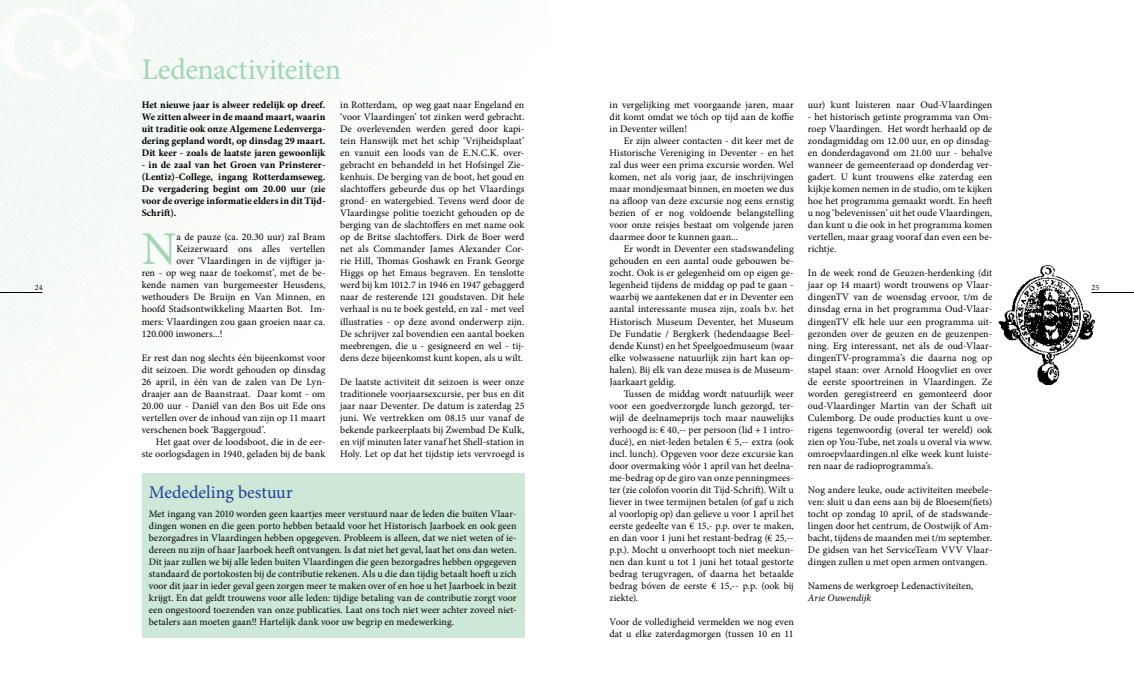
<style>
.page{position:relative;width:1134px;height:681px;background:#fff}
.page>*{position:absolute;margin:0;border:0;box-sizing:border-box;transform-origin:0 0}
.t1{font:46.9px "Minion Pro";color:#a0d5b5}
.t2{font:30px "Minion Pro";letter-spacing:-.02em;color:#a0d5b5}
.t3{font:18px "Minion Pro";color:#21409a}
.t4{font:10px/12px "Minion Pro";color:#000;text-align:justify}
.t5{font:700 10px/12px "Minion Pro";letter-spacing:.005em;color:#000;text-align:justify}
.t6{font:italic 10px "Minion Pro";color:#000}
.t7{font:8px "Minion Pro";color:#000}
</style>
<div class="page">
<img style="left:0;top:0;width:525px;height:638px">
<hr style="left:1091px;top:292px;width:43px;height:1px;background:#000">
<svg style="left:0;top:0;width:139px;height:80px"></svg>
<hr style="left:0;top:292px;width:43px;height:1px;background:#000">
<div style="left:142px;top:473px;width:382px;height:164px;background:#cee8d7"></div>
<img style="left:998px;top:265px;width:97px;height:120px">
<h2 class="t2" style="left:142px;top:49px;width:201px">Ledenactiviteiten</h2>
<p class="t4" style="left:340px;top:99px;width:186px">in Rotterdam, op weg gaat naar Engeland en ‘voor Vlaardingen’ tot zinken werd gebracht.<br>De overlevenden werden gered door kapi&shy;tein Hanswijk met het schip ‘Vrijheidsplaat’ en vanuit een loods van de E.N.C.K. over&shy;gebracht en behandeld in het Hofsingel Zie&shy;kenhuis. De berging van de boot, het goud en slachtoffers gebeurde dus op het Vlaardings grond- en watergebied. Tevens werd door de Vlaardingse politie toezicht gehouden op de berging van de slachtoffers en met name ook op de Britse slachtoffers. Dirk de Boer werd net als Commander James Alexander Cor&shy;rie Hill, Thomas Goshawk en Frank George Higgs op het Emaus begraven. En tenslotte werd bij km 1012.7 in 1946 en 1947 gebaggerd naar de resterende 121 goudstaven. Dit hele verhaal is nu te boek gesteld, en zal - met veel illustraties - op deze avond onderwerp zijn.<br>De schrijver zal bovendien een aantal boeken meebrengen, die u - gesigneerd en wel - tij&shy;dens deze bijeenkomst kunt kopen, als u wilt.</p>
<p class="t4" style="left:340px;top:375px;width:186px">De laatste activiteit dit seizoen is weer onze traditionele voorjaarsexcursie, per bus en dit jaar naar Deventer. De datum is zaterdag 25 juni. We vertrekken om 08.15 uur vanaf de bekende parkeerplaats bij Zwembad De Kulk, en vijf minuten later vanaf het Shell-station in Holy. Let op dat het tijdstip iets vervroegd is</p>
<p class="t4" style="left:609px;top:99px;width:186px">in vergelijking met voorgaande jaren, maar dit komt omdat we tóch op tijd aan de koffie in Deventer willen!</p>
<p class="t4" style="left:609px;top:135px;width:186px;text-indent:14px">Er zijn alweer contacten - dit keer met de Historische Vereniging in Deventer - en het zal dus weer een prima excursie worden. Wel komen, net als vorig jaar, de inschrijvingen maar mondjesmaat binnen, en moeten we dus na afloop van deze excursie nog eens ernstig bezien of er nog voldoende belangstelling voor onze reisjes bestaat om volgende jaren daarmee door te kunnen gaan...</p>
<p class="t4" style="left:609px;top:243px;width:186px;text-indent:14px">Er wordt in Deventer een stadswandeling gehouden en een aantal oude gebouwen be&shy;zocht. Ook is er gelegenheid om op eigen ge&shy;legenheid tijdens de middag op pad te gaan - waarbij we aantekenen dat er in Deventer een aantal interessante musea zijn, zoals b.v. het Historisch Museum Deventer, het Museum De Fundatie / Bergkerk (hedendaagse Beel&shy;dende Kunst) en het Speelgoedmuseum (waar elke volwassene natuurlijk zijn hart kan op&shy;halen). Bij elk van deze musea is de Museum-Jaarkaart geldig.</p>
<p class="t4" style="left:609px;top:387px;width:186px;text-indent:14px">Tussen de middag wordt natuurlijk weer voor een goedverzorgde lunch gezorgd, ter&shy;wijl de deelnameprijs toch maar nauwelijks verhoogd is: € 40,-- per persoon (lid + 1 intro&shy;ducé), en niet-leden betalen € 5,-- extra (ook incl. lunch). Opgeven voor deze excursie kan door overmaking vóór 1 april van het deelna&shy;me-bedrag op de giro van onze penningmees&shy;ter (zie colofon voorin dit Tijd-Schrift). Wilt u liever in twee termijnen betalen (of gaf u zich al voorlopig op) dan gelieve u voor 1 april het eerste gedeelte van € 15,- p.p. over te maken, en dan voor 1 juni het restant-bedrag (€ 25,-- p.p.). Mocht u onverhoopt toch niet meekun&shy;nen dan kunt u tot 1 juni het totaal gestorte bedrag terugvragen, of daarna het betaalde bedrag bóven de eerste € 15,-- p.p. (ook bij ziekte).</p>
<p class="t4" style="left:609px;top:615px;width:186px">Voor de volledigheid vermelden we nog even dat u elke zaterdagmorgen (tussen 10 en 11</p>
<p class="t4" style="left:808px;top:99px;width:186px">uur) kunt luisteren naar Oud-Vlaardingen</p>
<p class="t4" style="left:808px;top:111px;width:186px">- het historisch getinte programma van Om&shy;roep Vlaardingen. Het wordt herhaald op de zondagmiddag om 12.00 uur, en op dinsdag&shy;en donderdagavond om 21.00 uur - behalve wanneer de gemeenteraad op donderdag ver&shy;gadert. U kunt trouwens elke zaterdag een kijkje komen nemen in de studio, om te kijken hoe het programma gemaakt wordt. En heeft u nog ‘belevenissen’ uit het oude Vlaardingen, dan kunt u die ook in het programma komen vertellen, maar graag vooraf dan even een be&shy;richtje.</p>
<p class="t4" style="left:808px;top:267px;width:186px">In de week rond de Geuzen-herdenking (dit jaar op 14 maart) wordt trouwens op Vlaar&shy;dingenTV van de woensdag ervoor, t/m de dinsdag erna in het programma Oud-Vlaar&shy;dingenTV elk hele uur een programma uit&shy;gezonden over de geuzen en de geuzenpen&shy;ning. Erg interessant, net als de oud-Vlaar&shy;dingenTV-programma’s die daarna nog op stapel staan: over Arnold Hoogvliet en over de eerste spoortreinen in Vlaardingen. Ze worden geregistreerd en gemonteerd door oud-Vlaardinger Martin van der Schaft uit Culemborg. De oude producties kunt u ove&shy;rigens tegenwoordig (overal ter wereld) ook zien op You-Tube, net zoals u overal via www. omroepvlaardingen.nl elke week kunt luiste&shy;ren naar de radioprogramma’s.</p>
<p class="t4" style="left:808px;top:483px;width:186px">Nog andere leuke, oude activiteiten meebele&shy;ven: sluit u dan eens aan bij de Bloesem(fiets) tocht op zondag 10 april, of de stadswande&shy;lingen door het centrum, de Oostwijk of Am&shy;bacht, tijdens de maanden mei t/m september.<br>De gidsen van het ServiceTeam VVV Vlaar&shy;dingen zullen u met open armen ontvangen.</p>
<p class="t4" style="left:808px;top:579px;width:167px">Namens de werkgroep Ledenactiviteiten,</p>
<p class="t6" style="left:808px;top:590px;width:65px">Arie Ouwendijk</p>
<p class="t5" style="left:142px;top:99px;width:185px">Het nieuwe jaar is alweer redelijk op dreef.<br>We zitten alweer in de maand maart, waarin uit traditie ook onze Algemene Ledenverga&shy;dering gepland wordt, op dinsdag 29 maart.<br>Dit keer - zoals de laatste jaren gewoonlijk</p>
<p class="t5" style="left:142px;top:159px;width:185px">- in de zaal van het Groen van Prinsterer-(Lentiz)-College, ingang Rotterdamseweg.<br>De vergadering begint om 20.00 uur (zie voor de overige informatie elders in dit Tijd-Schrift).</p>
<h1 class="t1" style="left:142px;top:218px;width:36px">N</h1>
<p class="t4" style="left:177px;top:231px;width:150px">a de pauze (ca. 20.30 uur) zal Bram</p>
<p class="t4" style="left:177px;top:243px;width:150px">Keizerwaard ons alles vertellen</p>
<p class="t4" style="left:177px;top:255px;width:150px">over ‘Vlaardingen in de vijftiger ja-</p>
<p class="t4" style="left:142px;top:267px;width:185px">ren - op weg naar de toekomst’, met de be-</p>
<p class="t4" style="left:142px;top:279px;width:185px">kende namen van burgemeester Heusdens,</p>
<p class="t4" style="left:142px;top:291px;width:185px">wethouders De Bruijn en Van Minnen, en</p>
<p class="t4" style="left:142px;top:303px;width:185px">hoofd Stadsontwikkeling Maarten Bot. Im-</p>
<p class="t4" style="left:142px;top:315px;width:185px">mers: Vlaardingen zou gaan groeien naar ca.</p>
<p class="t4" style="left:142px;top:327px;width:82px">120.000 inwoners...!</p>
<p class="t4" style="left:142px;top:351px;width:185px">Er rest dan nog slechts één bijeenkomst voor dit seizoen. Die wordt gehouden op dinsdag 26 april, in één van de zalen van De Lyn&shy;draajer aan de Baanstraat. Daar komt - om 20.00 uur - Daniël van den Bos uit Ede ons vertellen over de inhoud van zijn op 11 maart verschenen boek ‘Baggergoud’.</p>
<p class="t4" style="left:142px;top:435px;width:185px;text-align:right">Het gaat over de loodsboot, die in de eer-<br>ste oorlogsdagen in 1940, geladen bij de bank</p>
<p class="t7" style="left:35px;top:281px;width:9px">24</p>
<p class="t7" style="left:1091px;top:281px;width:9px">25</p>
<h3 class="t3" style="left:149px;top:480px;width:145px">Mededeling bestuur</h3>
<p class="t4" style="left:149px;top:507px;width:369px">Met ingang van 2010 worden geen kaartjes meer verstuurd naar de leden die buiten Vlaar&shy;dingen wonen en die geen porto hebben betaald voor het Historisch Jaarboek en ook geen bezorgadres in Vlaardingen hebben opgegeven. Probleem is alleen, dat we niet weten of ie&shy;dereen nu zijn of haar Jaarboek heeft ontvangen. Is dat niet het geval, laat het ons dan weten.<br>Dit jaar zullen we bij alle leden buiten Vlaardingen die geen bezorgadres hebben opgegeven standaard de portokosten bij de contributie rekenen. Als u die dan tijdig betaalt hoeft u zich voor dit jaar in ieder geval geen zorgen meer te maken over of en hoe u het Jaarboek in bezit krijgt. En dat geldt trouwens voor alle leden: tijdige betaling van de contributie zorgt voor een ongestoord toezenden van onze publicaties. Laat ons toch niet weer achter zoveel niet&shy;betalers aan moeten gaan!! Hartelijk dank voor uw begrip en medewerking.</p>
</div>
